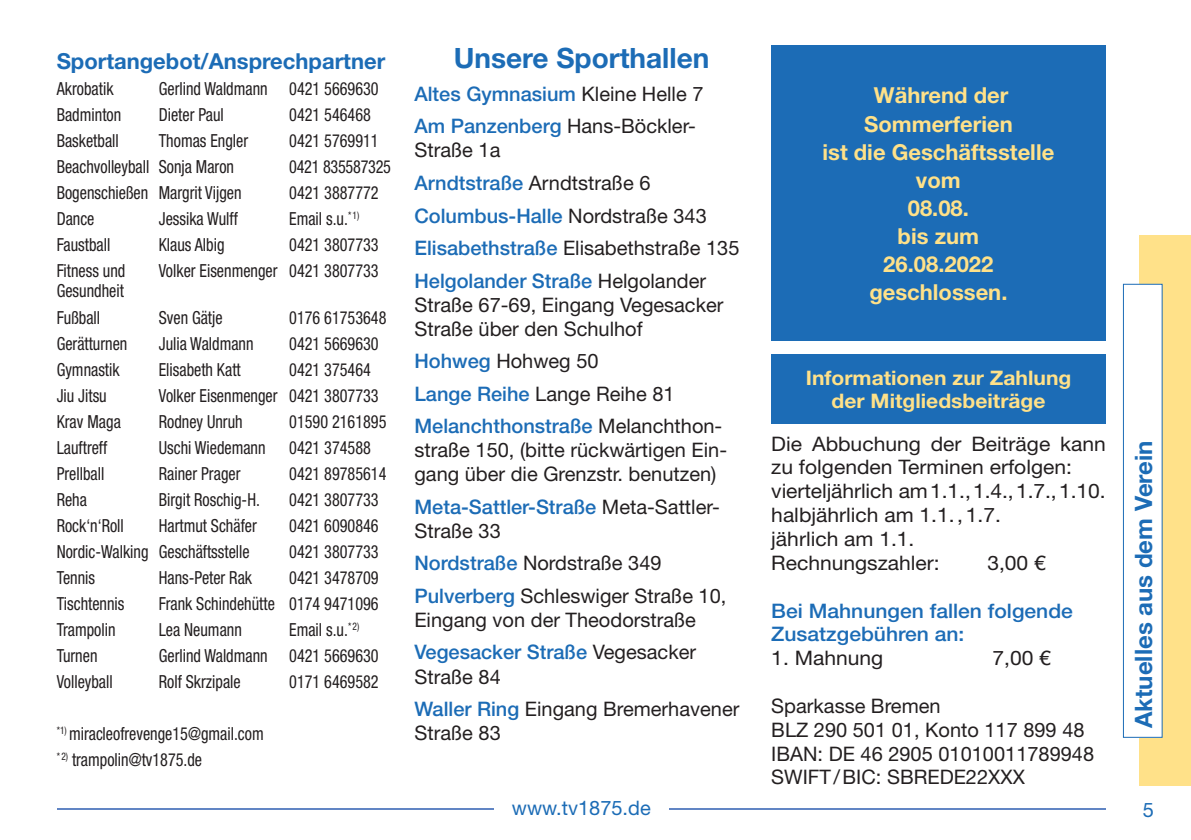
<style>
.page{position:relative;width:1191px;height:840px;background:#fff}
.page>*{position:absolute;margin:0;border:0;box-sizing:border-box;transform-origin:0 0}
.t1{font:700 28px "Helvetica Neue LT";color:#1c6cb6}
.t2{font:700 24px "Helvetica Neue LT";color:#1c6cb6}
.t3{font:700 22px/28px "Helvetica Neue LT";color:#ffe189;text-align:center}
.t4{font:700 22px "Helvetica Neue LT";color:#1c6cb6}
.t5{font:20px/32.4px "Helvetica Neue LT";color:#231f20}
.t6{font:20px/23.8px "Helvetica Neue LT";color:#231f20;scale:1.05 1}
.t7{font:500 20px/32.4px "Helvetica Neue LT";color:#1c6cb6}
.t8{font:700 20px/23px "Helvetica Neue LT";color:#ffe189;text-align:center;scale:1.05 1}
.t9{font:500 20px/23.8px "Helvetica Neue LT";color:#1c6cb6;scale:1.05 1}
.t10{font:20px "Helvetica Neue LT";color:#1c6cb6}
.t11{font:condensed 18px/26px "Helvetica Neue LT";color:#231f20;scale:.9 1}
.s1{font-weight:400;color:#231f20}
.s2{font-weight:500;color:#1c6cb6}
</style>
<div class="page">
<div style="left:1140px;top:235px;width:51px;height:550px;background:#ffe189"></div>
<hr style="left:57px;top:807px;width:436px;height:1px;background:#6185c4">
<hr style="left:669px;top:807px;width:437px;height:1px;background:#6185c4">
<div style="left:1123px;top:284px;width:39px;height:453px;background:#fff"></div>
<div style="left:1123px;top:283px;width:39px;height:454px;border:1px solid #1c6cb6"></div>
<div style="left:771px;top:354px;width:335px;height:70px;background:#1c6cb6"></div>
<div style="left:771px;top:45px;width:334px;height:295px;background:#1c6cb6"></div>
<p class="t4" style="left:57px;top:48px;width:330px">Sportangebot/Ansprechpartner</p>
<p class="t11" style="left:57px;top:76px;width:65px">Akrobatik</p>
<p class="t11" style="left:159px;top:76px;width:246px">Gerlind Waldmann 0421 5669630</p>
<p class="t11" style="left:57px;top:102px;width:73px">Badminton</p>
<p class="t11" style="left:159px;top:102px;width:74px">Dieter Paul</p>
<p class="t11" style="left:289px;top:102px;width:92px">0421 546468</p>
<p class="t11" style="left:57px;top:128px;width:70px">Basketball</p>
<p class="t11" style="left:159px;top:128px;width:101px">Thomas Engler</p>
<p class="t11" style="left:289px;top:128px;width:101px">0421 5769911</p>
<p class="t11" style="left:57px;top:154px;width:199px">Beachvolleyball Sonja Maron</p>
<p class="t11" style="left:289px;top:154px;width:115px">0421 835587325</p>
<p class="t11" style="left:57px;top:180px;width:207px">Bogenschießen Margrit Vijgen</p>
<p class="t11" style="left:289px;top:180px;width:101px">0421 3887772</p>
<p class="t11" style="left:57px;top:206px;width:43px">Dance</p>
<p class="t11" style="left:159px;top:206px;width:89px">Jessika Wulff</p>
<p class="t11" style="left:289px;top:206px;width:79px">Email s.u.<sup>*</sup> <sup>1)</sup></p>
<p class="t11" style="left:57px;top:232px;width:61px">Faustball</p>
<p class="t11" style="left:159px;top:232px;width:74px">Klaus Albig</p>
<p class="t11" style="left:289px;top:232px;width:101px">0421 3807733</p>
<p class="t11" style="left:57px;top:258px;width:78px">Fitness und</p>
<p class="t11" style="left:159px;top:258px;width:246px">Volker Eisenmenger 0421 3807733</p>
<p class="t11" style="left:57px;top:278px;width:76px">Gesundheit<br>Fußball</p>
<p class="t11" style="left:159px;top:304px;width:72px">Sven Gätje</p>
<p class="t11" style="left:289px;top:304px;width:109px">0176 61753648</p>
<p class="t11" style="left:57px;top:330px;width:80px">Gerätturnen</p>
<p class="t11" style="left:159px;top:330px;width:107px">Julia Waldmann</p>
<p class="t11" style="left:289px;top:330px;width:101px">0421 5669630</p>
<p class="t11" style="left:57px;top:356px;width:71px">Gymnastik</p>
<p class="t11" style="left:159px;top:356px;width:93px">Elisabeth Katt</p>
<p class="t11" style="left:289px;top:356px;width:92px">0421 375464</p>
<p class="t11" style="left:57px;top:382px;width:57px">Jiu Jitsu</p>
<p class="t11" style="left:159px;top:382px;width:246px">Volker Eisenmenger 0421 3807733</p>
<p class="t11" style="left:57px;top:408px;width:73px">Krav Maga</p>
<p class="t11" style="left:159px;top:408px;width:95px">Rodney Unruh</p>
<p class="t11" style="left:289px;top:408px;width:109px">01590 2161895</p>
<p class="t11" style="left:57px;top:434px;width:58px">Lauftreff</p>
<p class="t11" style="left:159px;top:434px;width:120px">Uschi Wiedemann</p>
<p class="t11" style="left:289px;top:434px;width:92px">0421 374588</p>
<p class="t11" style="left:57px;top:460px;width:54px">Prellball</p>
<p class="t11" style="left:159px;top:460px;width:92px">Rainer Prager</p>
<p class="t11" style="left:289px;top:460px;width:109px">0421 89785614</p>
<p class="t11" style="left:57px;top:486px;width:35px">Reha</p>
<p class="t11" style="left:159px;top:486px;width:114px">Birgit Roschig-H.</p>
<p class="t11" style="left:289px;top:486px;width:101px">0421 3807733</p>
<p class="t11" style="left:57px;top:512px;width:76px">Rock‘n‘Roll</p>
<p class="t11" style="left:159px;top:512px;width:110px">Hartmut Schäfer</p>
<p class="t11" style="left:289px;top:512px;width:101px">0421 6090846</p>
<p class="t11" style="left:57px;top:538px;width:216px">Nordic-Walking Geschäftsstelle</p>
<p class="t11" style="left:289px;top:538px;width:101px">0421 3807733</p>
<p class="t11" style="left:57px;top:564px;width:44px">Tennis</p>
<p class="t11" style="left:159px;top:564px;width:105px">Hans-Peter Rak</p>
<p class="t11" style="left:289px;top:564px;width:101px">0421 3478709</p>
<p class="t11" style="left:57px;top:590px;width:77px">Tischtennis</p>
<p class="t11" style="left:159px;top:590px;width:246px">Frank Schindehütte 0174 9471096</p>
<p class="t11" style="left:57px;top:616px;width:67px">Trampolin</p>
<p class="t11" style="left:159px;top:616px;width:94px">Lea Neumann</p>
<p class="t11" style="left:289px;top:616px;width:79px">Email s.u.<sup>*</sup> <sup>2)</sup></p>
<p class="t11" style="left:57px;top:642px;width:47px">Turnen</p>
<p class="t11" style="left:159px;top:642px;width:246px">Gerlind Waldmann 0421 5669630</p>
<p class="t11" style="left:57px;top:668px;width:64px">Volleyball</p>
<p class="t11" style="left:159px;top:668px;width:92px">Rolf Skrzipale</p>
<p class="t11" style="left:289px;top:668px;width:101px">0171 6469582</p>
<p class="t11" style="left:57px;top:720px;width:231px"><sup>*1)</sup> miracleofrevenge15@gmail.com <sup>*</sup> <sup>2)</sup> trampolin@tv1875.de</p>
<h1 class="t1" style="left:453px;top:41px;width:257px">Unsere Sporthallen</h1>
<p class="t7" style="left:414px;top:77px;width:290px">Altes Gymnasium <span class="s1">Kleine Helle 7<br></span>Am Panzenberg <span class="s1">Hans-Böckler-</span></p>
<p class="t5" style="left:414px;top:134px;width:326px">Straße 1a<br><span class="s2">Arndtstraße</span> Arndtstraße 6<br><span class="s2">Columbus-Halle</span> Nordstraße 343<br><span class="s2">Elisabethstraße</span> Elisabethstraße 135<br><span class="s2">Helgolander Straße</span> Helgolander</p>
<p class="t5" style="left:414px;top:292px;width:310px;line-height:24px">Straße 67-69, Eingang Vegesacker<br>Straße über den Schulhof</p>
<p class="t7" style="left:414px;top:344px;width:309px">Hohweg <span class="s1">Hohweg 50<br></span>Lange Reihe <span class="s1">Lange Reihe 81<br></span>Melanchthonstraße <span class="s1">Melanchthon-</span></p>
<p class="t5" style="left:414px;top:437px;width:314px;line-height:24px">straße 150, (bitte rückwärtigen Ein&shy;gang über die Grenzstr. benutzen)</p>
<p class="t5" style="left:414px;top:494px;width:307px;line-height:24px"><span class="s2">Meta-Sattler-Straße</span> Meta-Sattler-<br>Straße 33</p>
<p class="t5" style="left:414px;top:546px;width:313px"><span class="s2">Nordstraße</span> Nordstraße 349<br><span class="s2">Pulverberg</span> Schleswiger Straße 10,</p>
<p class="t5" style="left:414px;top:603px;width:283px">Eingang von der Theodorstraße<br><span class="s2">Vegesacker Straße</span> Vegesacker</p>
<p class="t5" style="left:414px;top:659px;width:326px">Straße 84<br><span class="s2">Waller Ring</span> Eingang Bremerhavener</p>
<p class="t5" style="left:414px;top:716px;width:88px">Straße 83</p>
<p class="t3" style="left:822px;top:81px;width:233px">Während der<br>Sommerferien<br>ist die Geschäftsstelle vom<br>08.08.<br>bis zum<br>26.08.2022 geschlossen.</p>
<p class="t8" style="left:806px;top:366px;width:254px">Informationen zur Zahlung der Mitgliedsbeiträge</p>
<p class="t6" style="left:771px;top:431px;width:320px">Die Abbuchung der Beiträge kann zu folgenden Terminen erfolgen: vierteljährlich am 1.1., 1.4., 1.7., 1.10. halbjährlich am 1.1. , 1.7.<br>jährlich am 1.1.<br>Rechnungszahler:</p>
<p class="t6" style="left:987px;top:550px;width:57px">3,00 €</p>
<p class="t9" style="left:771px;top:598px;width:289px">Bei Mahnungen fallen folgende<br>Zusatzgebühren an:</p>
<p class="t6" style="left:771px;top:645px;width:108px">1. Mahnung</p>
<p class="t6" style="left:992px;top:645px;width:57px">7,00 €</p>
<p class="t5" style="left:771px;top:693px;width:324px;line-height:23.8px">Sparkasse Bremen<br>BLZ 290 501 01, Konto 117 899 48<br>IBAN: DE 46 2905 01010011789948<br>SWIFT / BIC: SBREDE22XXX</p>
<h2 class="t2" style="left:1128px;top:728px;width:289px;rotate:-90deg">Aktuelles aus dem Verein</h2>
<p class="t10" style="left:512px;top:795px;width:140px">www.tv1875.de</p>
<p class="t10" style="left:1142px;top:797px;width:13px">5</p>
</div>
